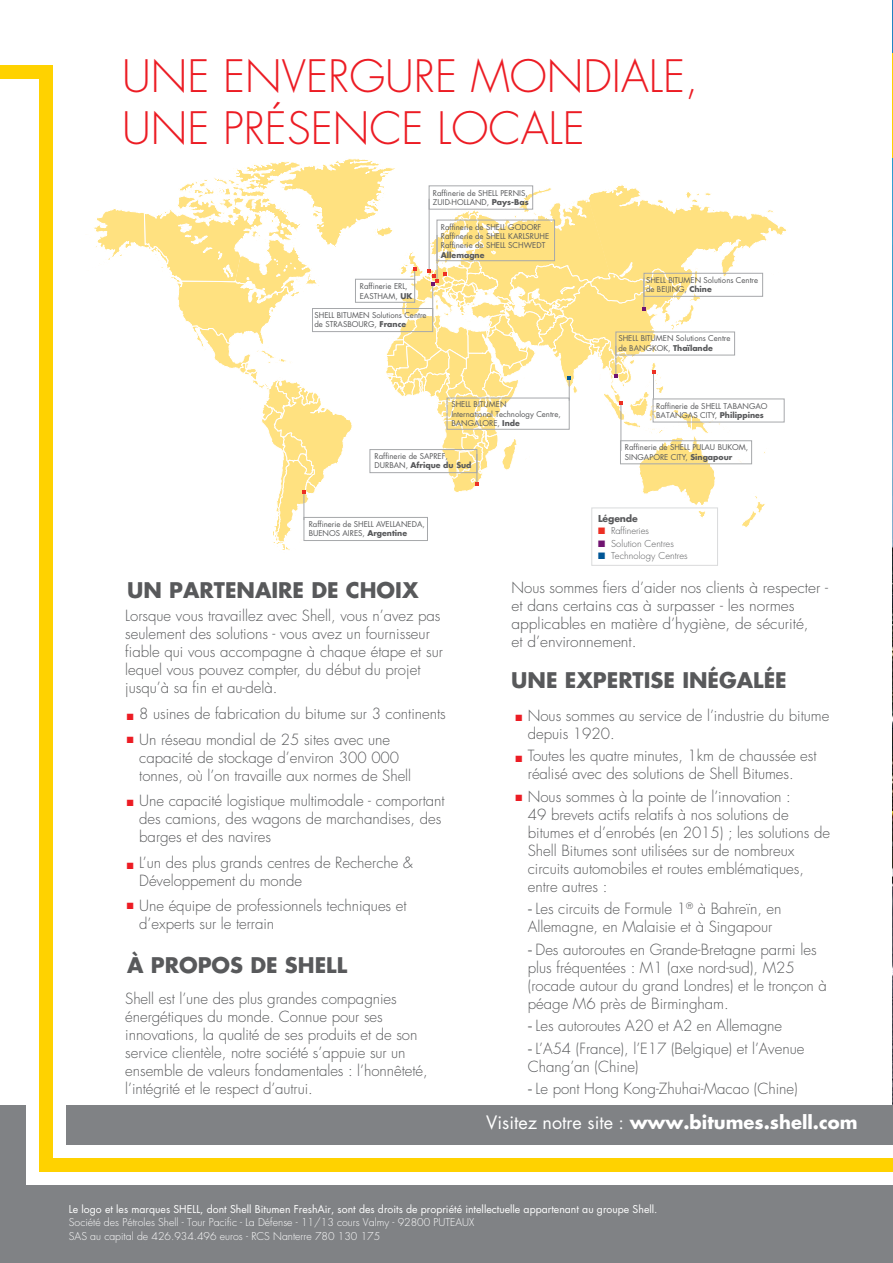
<style>
.page{position:relative;width:893px;height:1263px;background:#fff}
.page>*{position:absolute;margin:0;border:0;box-sizing:border-box;transform-origin:0 0}
.t1{font:300 43.5px/52.2px "Futura";color:#ec1c24}
.t2{font:700 21px "Futura";color:#58595b}
.t3{font:700 18px "Futura";color:#fff}
.t4{font:300 15px/18px "Futura Std";color:#58595b}
.t5{font:300 10.5px/13.5px "Futura";color:#fff}
.t6{font:300 9.3px "Futura";letter-spacing:.005em;color:#58595b}
.t7{font:700 9.3px "Futura";letter-spacing:-.015em;color:#58595b}
.t8{font:9px "Zapf Dingbats";color:#ec1c24}
.t9{font:7.8px/9.3px "Futura";color:#58595b}
.s1{font-weight:700}
.s2{color:#ed3024}
.s3{color:#711471}
.s4{color:#005696}
.s5{font-family:"Myriad Pro";font-weight:400}
.s6{font-weight:400}
</style>
<div class="page">
<img style="left:892px;top:0;width:1px;height:1263px">
<div style="left:0;top:1105px;width:893px;height:158px;background:#808285"></div>
<div style="left:26px;top:1093px;width:39px;height:91px;background:#fff"></div>
<div style="left:26px;top:1145px;width:867px;height:39px;background:#fff"></div>
<div style="left:39px;top:1158px;width:854px;height:13px;background:#ffd200"></div>
<div style="left:0;top:65px;width:53px;height:13px;background:#ffd200"></div>
<div style="left:39px;top:65px;width:14px;height:1093px;background:#ffd200"></div>
<svg style="left:94px;top:209px;width:50px;height:51px"></svg>
<svg style="left:144px;top:159px;width:642px;height:391px"></svg>
<div style="left:591px;top:507px;width:127px;height:59px;border:1px solid #dbdcdd"></div>
<p class="t1" style="left:122px;top:51px;width:578px">UNE ENVERGURE MONDIALE,<br>UNE PRÉSENCE LOCALE</p>
<p class="t9" style="left:433px;top:189px;width:97px">Raffinerie de SHELL PERNIS,<br>ZUID-HOLLAND, <span class="s1">Pays-Bas</span></p>
<p class="t9" style="left:441px;top:222px;width:110px">Raffinerie de SHELL GODORF<br>Raffinerie de SHELL KARLSRUHE<br>Raffinerie de SHELL SCHWEDT<br><span class="s1">Allemagne</span></p>
<p class="t9" style="left:360px;top:282px;width:54px">Raffinerie ERL,<br>EASTHAM, <span class="s1">UK</span></p>
<p class="t9" style="left:314px;top:311px;width:114px">SHELL BITUMEN Solutions Centre de STRASBOURG, <span class="s1">France</span></p>
<p class="t9" style="left:451px;top:400px;width:111px">SHELL BITUMEN<br>International Technology Centre,<br>BANGALORE, <span class="s1">Inde</span></p>
<p class="t9" style="left:374px;top:451px;width:99px">Raffinerie de SAPREF,<br>DURBAN, <span class="s1">Afrique du Sud</span></p>
<p class="t9" style="left:309px;top:519px;width:118px">Raffinerie de SHELL AVELLANEDA,<br>BUENOS AIRES, <span class="s1">Argentine</span></p>
<p class="t9" style="left:646px;top:275px;width:114px">SHELL BITUMEN Solutions Centre de BEIJING, <span class="s1">Chine</span></p>
<p class="t9" style="left:618px;top:334px;width:114px">SHELL BITUMEN Solutions Centre de BANGKOK, <span class="s1">Thaïlande</span></p>
<p class="t9" style="left:656px;top:401px;width:113px">Raffinerie de SHELL TABANGAO<br>BATANGAS CITY, <span class="s1">Philippines</span></p>
<p class="t9" style="left:625px;top:443px;width:125px">Raffinerie de SHELL PULAU BUKOM,<br>SINGAPORE CITY, <span class="s1">Singapour</span></p>
<p class="t7" style="left:598px;top:512px;width:41px">Légende</p>
<p class="t6" style="left:598px;top:525px;width:52px"><span class="s2">■</span> Raffineries</p>
<p class="t6" style="left:598px;top:537px;width:77px"><span class="s3">■</span> Solution Centres</p>
<p class="t6" style="left:598px;top:550px;width:91px"><span class="s4">■</span> Technology Centres</p>
<p class="t2" style="left:127px;top:576px;width:293px">UN PARTENAIRE DE CHOIX</p>
<p class="t4" style="left:125px;top:607px;width:319px">Lorsque vous travaillez avec Shell, vous n’avez pas seulement des solutions - vous avez un fournisseur fiable qui vous accompagne à chaque étape et sur lequel vous pouvez compter, du début du projet jusqu’à sa fin et au-delà.</p>
<p class="t4" style="left:511px;top:579px;width:318px">Nous sommes fiers d’aider nos clients à respecter - et dans certains cas à surpasser - les normes applicables en matière d’hygiène, de sécurité,<br>et d’environnement.</p>
<p class="t2" style="left:511px;top:666px;width:277px">UNE EXPERTISE INÉGALÉE</p>
<p class="t4" style="left:139px;top:701px;width:308px;line-height:25.5px">8 usines de fabrication du bitume sur 3 continents<br>Un réseau mondial de 25 sites avec une</p>
<p class="t4" style="left:139px;top:749px;width:273px">capacité de stockage d’environ 300 000 tonnes, où l’on travaille aux normes de Shell</p>
<p class="t4" style="left:139px;top:792px;width:307px">Une capacité logistique multimodale - comportant des camions, des wagons de marchandises, des barges et des navires</p>
<p class="t4" style="left:139px;top:854px;width:275px">L’un des plus grands centres de Recherche &amp;<br>Développement du monde</p>
<p class="t4" style="left:139px;top:897px;width:269px">Une équipe de professionnels techniques et d’experts sur le terrain</p>
<p class="t8" style="left:127px;top:712px;width:8px">■</p>
<p class="t4" style="left:528px;top:707px;width:303px">Nous sommes au service de l’industrie du bitume depuis 1920.</p>
<p class="t4" style="left:528px;top:747px;width:290px">Toutes les quatre minutes, 1km de chaussée est réalisé avec des solutions de Shell Bitumes.</p>
<p class="t4" style="left:528px;top:788px;width:304px">Nous sommes à la pointe de l’innovation :<br>49 brevets actifs relatifs à nos solutions de bitumes et d’enrobés (en 2015) ; les solutions de Shell Bitumes sont utilisées sur de nombreux circuits automobiles et routes emblématiques, entre autres :</p>
<p class="t4" style="left:528px;top:900px;width:255px"><span class="s5">-</span> Les circuits de Formule 1<sup>®</sup> à Bahreïn, en<br>Allemagne, en Malaisie et à Singapour</p>
<p class="t4" style="left:528px;top:941px;width:301px"><span class="s5">-</span> Des autoroutes en Grande-Bretagne parmi les plus fréquentées : M1 (axe nord-sud), M25 (rocade autour du grand Londres) et le tronçon à péage M6 près de Birmingham.</p>
<p class="t4" style="left:528px;top:1017px;width:256px"><span class="s5">-</span> Les autoroutes A20 et A2 en Allemagne</p>
<p class="t4" style="left:528px;top:1040px;width:278px"><span class="s5">-</span> L’A54 (France), l’E17 (Belgique) et l’Avenue<br>Chang’an (Chine)</p>
<p class="t4" style="left:528px;top:1080px;width:271px"><span class="s5">-</span> Le pont Hong Kong-Zhuhai-Macao (Chine)</p>
<p class="t8" style="left:515px;top:714px;width:8px">■</p>
<p class="t8" style="left:515px;top:754px;width:8px">■</p>
<p class="t8" style="left:515px;top:794px;width:8px">■</p>
<p class="t8" style="left:127px;top:735px;width:8px">■</p>
<p class="t8" style="left:127px;top:799px;width:8px">■</p>
<p class="t8" style="left:127px;top:861px;width:8px">■</p>
<p class="t8" style="left:127px;top:902px;width:8px">■</p>
<p class="t2" style="left:127px;top:951px;width:221px">À PROPOS DE SHELL</p>
<p class="t4" style="left:125px;top:990px;width:304px">Shell est l’une des plus grandes compagnies énergétiques du monde. Connue pour ses innovations, la qualité de ses produits et de son service clientèle, notre société s’appuie sur un ensemble de valeurs fondamentales : l’honnêteté, l’intégrité et le respect d’autrui.</p>
<p class="t3" style="left:486px;top:1110px;width:373px"><span class="s6">Visitez notre site :</span> www.bitumes.shell.com</p>
<p class="t5" style="left:69px;top:1202px;width:590px"><span class="s6">Le logo et les marques SHELL, dont Shell Bitumen FreshAir, sont des droits de propriété intellectuelle appartenant au groupe Shell.<br></span>Société des Pétroles Shell - Tour Pacific - La Défense - 11/13 cours Valmy - 92800 PUTEAUX<br>SAS au capital de 426.934.496 euros - RCS Nanterre 780 130 175</p>
</div>
